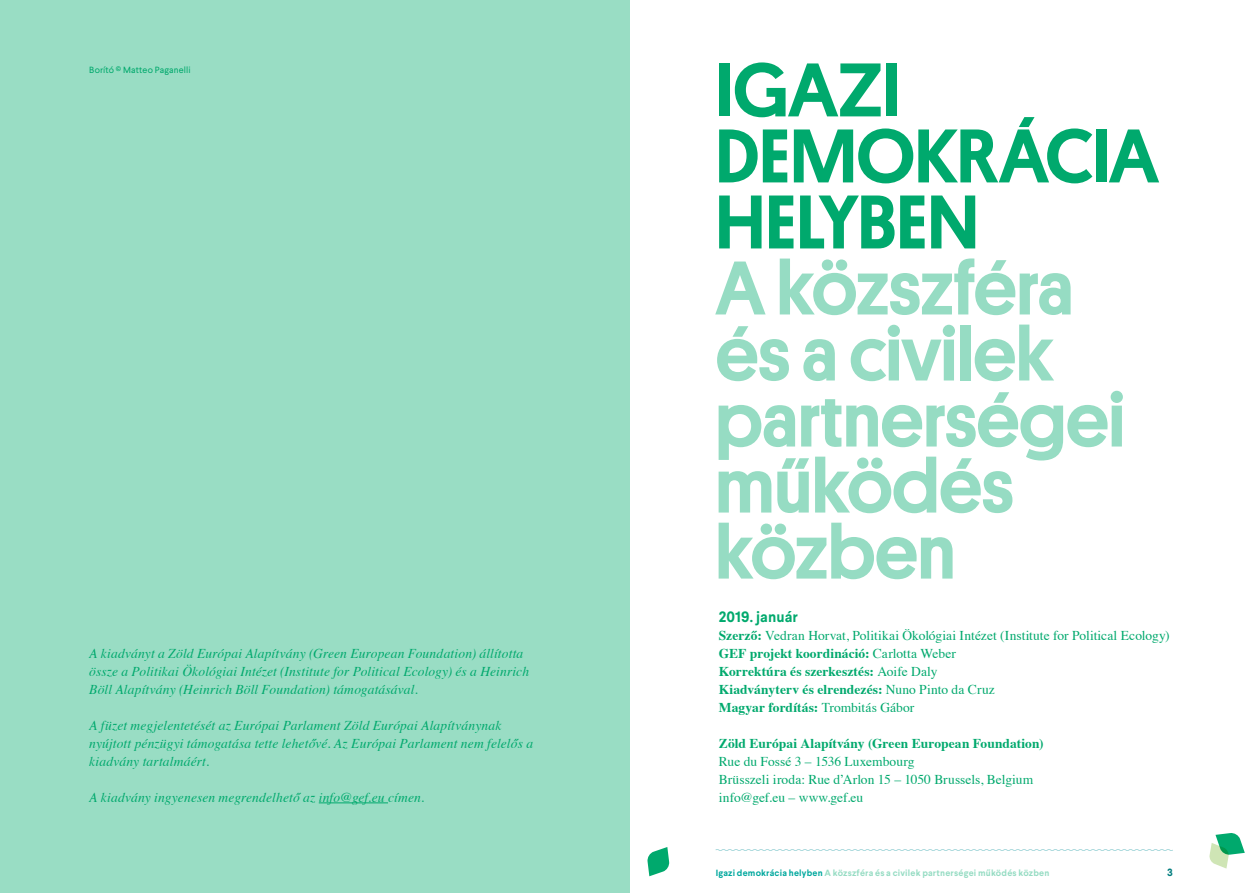
<style>
.page{position:relative;width:1259px;height:893px;background:#fff}
.page>*{position:absolute;margin:0;border:0;box-sizing:border-box;transform-origin:0 0}
.t1{font:500 76.5px/66px "Platform";letter-spacing:-.005em;color:#96dcc3}
.t2{font:500 76.5px/66px "Platform";color:#00a96d}
.t3{font:700 15px "Larsseit";letter-spacing:.005em;color:#00a96d}
.t4{font:italic 13.5px/18px "Times";letter-spacing:.01em;color:#00a96d}
.t5{font:13.5px/18px "Times";color:#00a96d}
.t6{font:700 13.5px "Times";color:#00a96d}
.t7{font:700 10.5px "Larsseit";color:#007d7e}
.t8{font:700 9px "Larsseit";letter-spacing:.02em;color:#96dcc3}
.t9{font:9px "Larsseit";letter-spacing:.015em;color:#00a96c}
.s1{font-weight:700}
.s2{color:#00a89e}
</style>
<div class="page">
<svg style="left:715px;top:849px;width:458px;height:2px"></svg>
<svg style="left:1209px;top:833px;width:35px;height:36px"></svg>
<svg style="left:647px;top:847px;width:22px;height:29px"></svg>
<div style="left:0;top:0;width:629px;height:893px;background:#99ddc4"></div>
<hr style="left:319px;top:802px;width:69px;height:1px;background:#00a96d">
<p class="t9" style="left:89px;top:64px;width:103px">Borító © Matteo Paganelli</p>
<p class="t4" style="left:89px;top:643px;width:441px">A kiadványt a Zöld Európai Alapítvány (Green European Foundation) állította össze a Politikai Ökológiai Intézet (Institute for Political Ecology) és a Heinrich<br>Böll Alapítvány (Heinrich Böll Foundation) támogatásával.</p>
<p class="t4" style="left:89px;top:715px;width:445px">A füzet megjelentetését az Európai Parlament Zöld Európai Alapítványnak nyújtott pénzügyi támogatása tette lehetővé. Az Európai Parlament nem felelős a kiadvány tartalmáért.</p>
<p class="t4" style="left:89px;top:787px;width:336px">A kiadvány ingyenesen megrendelhető az info@gef.eu címen.</p>
<h1 class="t2" style="left:715px;top:52px;width:445px">IGAZI<br>DEMOKRÁCIA<br>HELYBEN</h1>
<h1 class="t1" style="left:715px;top:250px;width:411px">A közszféra és a civilek partnerségei működés közben</h1>
<p class="t3" style="left:719px;top:607px;width:81px">2019. január</p>
<p class="t5" style="left:719px;top:625px;width:452px"><span class="s1">Szerző:</span> Vedran Horvat, Politikai Ökológiai Intézet (Institute for Political Ecology)<br><span class="s1">GEF projekt koordináció:</span> Carlotta Weber<br><span class="s1">Korrektúra és szerkesztés:</span> Aoife Daly<br><span class="s1">Kiadványterv és elrendezés:</span> Nuno Pinto da Cruz<br><span class="s1">Magyar fordítás:</span> Trombitás Gábor</p>
<p class="t6" style="left:719px;top:730px;width:326px">Zöld Európai Alapítvány (Green European Foundation)</p>
<p class="t5" style="left:719px;top:751px;width:316px">Rue du Fossé 3 – 1536 Luxembourg<br>Brüsszeli iroda: Rue d’Arlon 15 – 1050 Brussels, Belgium info@gef.eu – www.gef.eu</p>
<p class="t8" style="left:715px;top:866px;width:335px"><span class="s2">Igazi demokrácia helyben</span> A közszféra és a civilek partnerségei működés közben</p>
<p class="t7" style="left:1167px;top:865px;width:7px">3</p>
</div>
